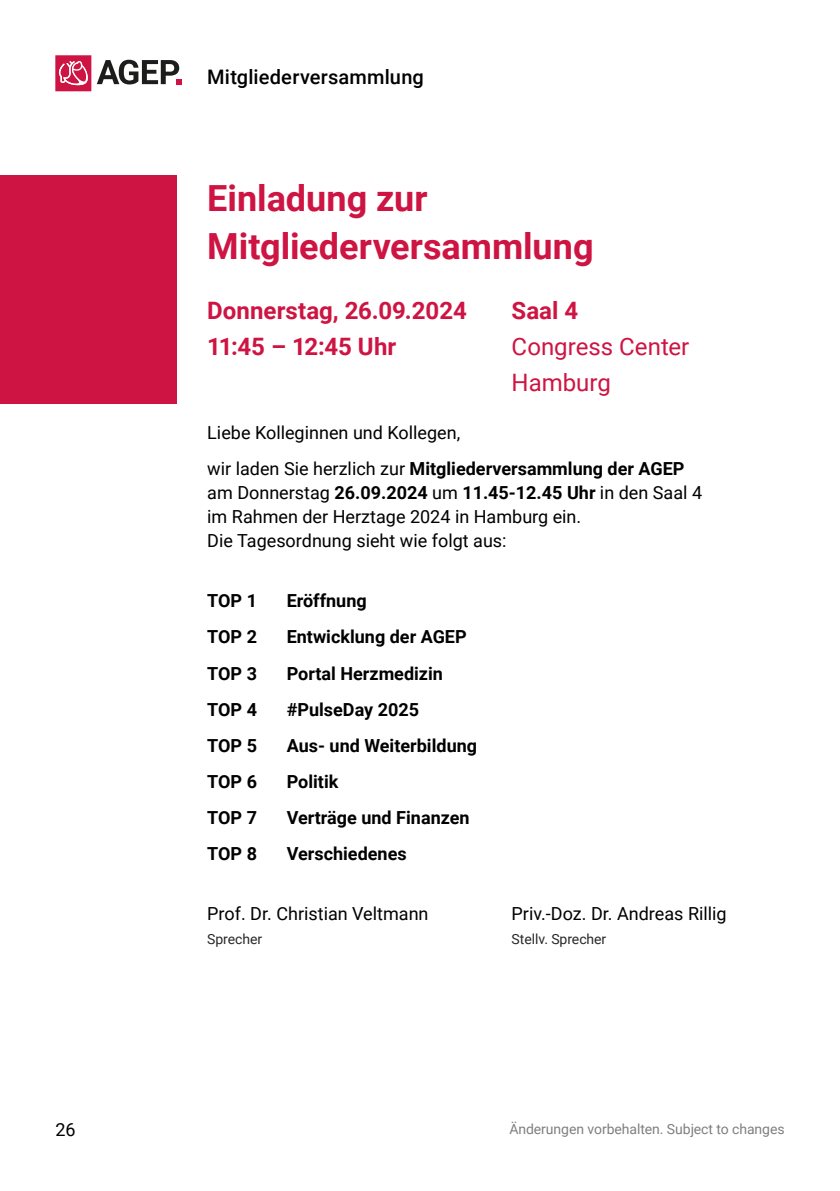
<style>
.page{position:relative;width:840px;height:1191px;background:#fff}
.page>*{position:absolute;margin:0;border:0;box-sizing:border-box;transform-origin:0 0}
.t1{font:700 36px/48px "Roboto";color:#ce1442}
.t2{font:700 24px "Roboto";color:#ce1442}
.t3{font:24px/36px "Roboto";color:#ce1442}
.t4{font:500 20px "Roboto";letter-spacing:.01em;color:#000}
.t5{font:18px/24px "Roboto";color:#000}
.t6{font:700 18px "Roboto";color:#000}
.t7{font:14px "Roboto";letter-spacing:-.005em;color:#282827}
.s1{font-weight:700}
</style>
<div class="page">
<div style="left:0;top:175px;width:177px;height:228px;background:#ce1442"></div>
<svg style="left:97px;top:60px;width:85px;height:24px"></svg>
<svg style="left:55px;top:55px;width:36px;height:36px"></svg>
<p class="t4" style="left:207px;top:63px;width:218px">Mitgliederversammlung</p>
<h1 class="t1" style="left:207px;top:173px;width:387px">Einladung zur<br>Mitgliederversammlung</h1>
<h2 class="t2" style="left:207px;top:294px;width:261px">Donnerstag, 26.09.2024</h2>
<h2 class="t2" style="left:511px;top:294px;width:68px">Saal 4</h2>
<h2 class="t2" style="left:207px;top:330px;width:190px">11:45 – 12:45 Uhr</h2>
<h2 class="t3" style="left:511px;top:328px;width:179px">Congress Center<br>Hamburg</h2>
<p class="t5" style="left:207px;top:414px;width:478px;line-height:36px">Liebe Kolleginnen und Kollegen,<br>wir laden Sie herzlich zur <span class="s1">Mitgliederversammlung der AGEP</span></p>
<p class="t5" style="left:207px;top:480px;width:496px">am Donnerstag <span class="s1">26.09.2024</span> um <span class="s1">11.45-12.45 Uhr</span> in den Saal 4 im Rahmen der Herztage 2024 in Hamburg ein.<br>Die Tagesordnung sieht wie folgt aus:</p>
<p class="t6" style="left:207px;top:588px;width:51px">TOP 1</p>
<p class="t6" style="left:286px;top:588px;width:81px">Eröffnung</p>
<p class="t6" style="left:207px;top:624px;width:51px">TOP 2</p>
<p class="t6" style="left:286px;top:624px;width:181px">Entwicklung der AGEP</p>
<p class="t6" style="left:207px;top:660px;width:51px">TOP 3</p>
<p class="t6" style="left:286px;top:660px;width:158px">Portal Herzmedizin</p>
<p class="t6" style="left:207px;top:696px;width:51px">TOP 4</p>
<p class="t6" style="left:286px;top:696px;width:134px">#PulseDay 2025</p>
<p class="t6" style="left:207px;top:732px;width:51px">TOP 5</p>
<p class="t6" style="left:286px;top:732px;width:192px">Aus- und Weiterbildung</p>
<p class="t6" style="left:207px;top:768px;width:51px">TOP 6</p>
<p class="t6" style="left:286px;top:768px;width:53px">Politik</p>
<p class="t6" style="left:207px;top:804px;width:51px">TOP 7</p>
<p class="t6" style="left:286px;top:804px;width:184px">Verträge und Finanzen</p>
<p class="t6" style="left:207px;top:840px;width:51px">TOP 8</p>
<p class="t6" style="left:286px;top:840px;width:121px">Verschiedenes</p>
<p class="t5" style="left:207px;top:900px;width:223px">Prof. Dr. Christian Veltmann</p>
<p class="t5" style="left:511px;top:900px;width:216px">Priv.-Doz. Dr. Andreas Rillig</p>
<p class="t7" style="left:207px;top:928px;width:56px">Sprecher</p>
<p class="t7" style="left:511px;top:928px;width:96px">Stellv. Sprecher</p>
<p class="t5" style="left:55px;top:1116px;width:22px">26</p>
<p class="t7" style="left:509px;top:1119px;width:276px">Änderungen vorbehalten. Subject to changes</p>
</div>
